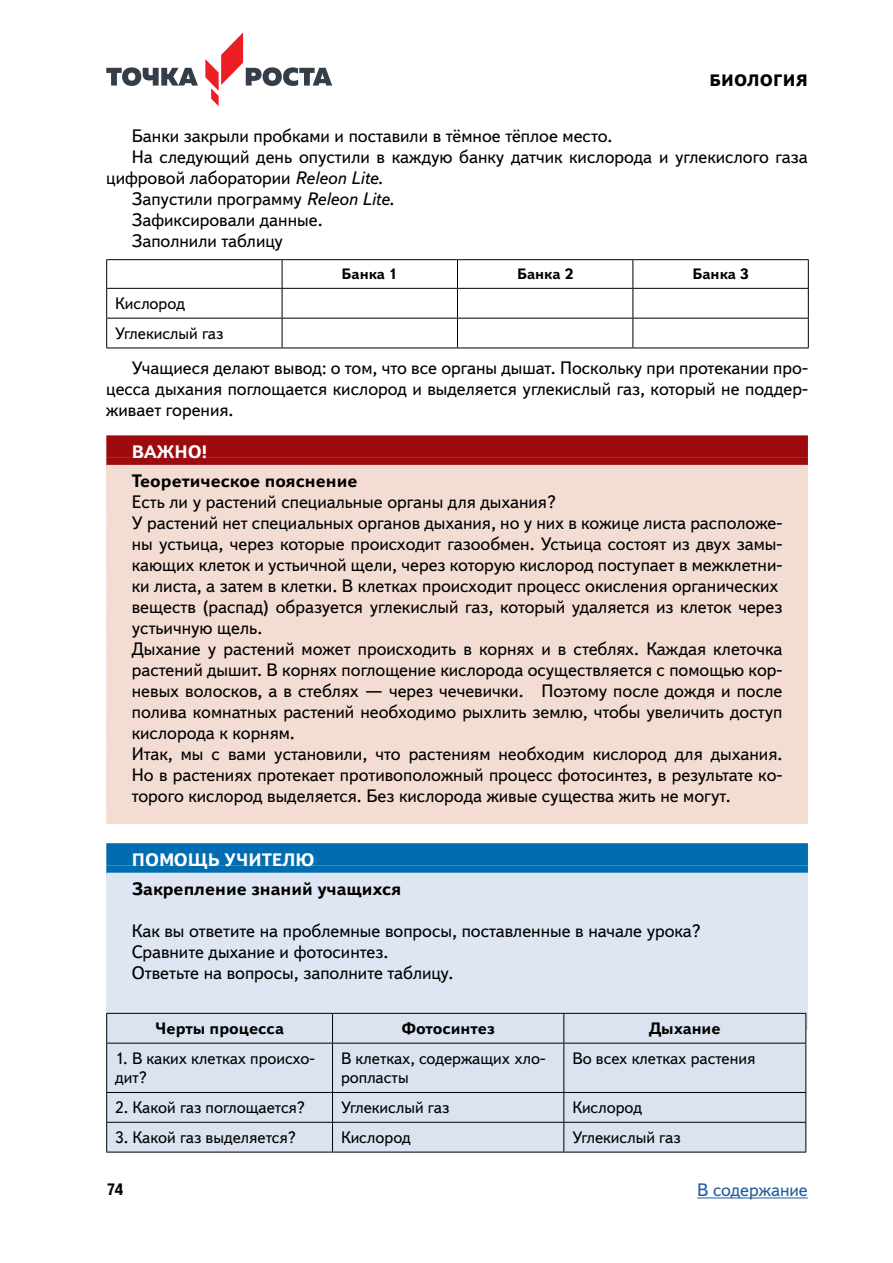
<style>
.page{position:relative;width:893px;height:1263px;background:#fff}
.page>*{position:absolute;margin:0;border:0;box-sizing:border-box;transform-origin:0 0}
.t1{font:18px/21px "Textbook New";color:#000}
.t2{font:700 18px "Textbook New";color:#000}
.t3{font:700 18px "Textbook New";color:#fff}
.t4{font:18px "Textbook New";color:#215e9e}
.t5{font:16.5px/19.5px "Textbook New";color:#000}
.t6{font:700 16.5px "Textbook New";color:#000}
.t7{font:800 16.5px "Textbook New";letter-spacing:.01em;color:#000}
.t8{font:700 15px "Textbook New";color:#000}
.s1{font-style:italic}
</style>
<div class="page">
<svg style="left:106px;top:67px;width:92px;height:19px"></svg>
<svg style="left:205px;top:32px;width:127px;height:74px"></svg>
<hr style="left:697px;top:1197px;width:111px;height:1px;background:#215e9e">
<div style="left:106px;top:435px;width:702px;height:23px;background:#9e0b0f"></div>
<svg style="left:106px;top:458px;width:702px;height:7px;fill:#9e0b0f"></svg>
<div style="left:106px;top:465px;width:702px;height:22px;background:#f3ddd3"></div>
<div style="left:106px;top:506px;width:702px;height:45px;background:#f3ddd3"></div>
<div style="left:106px;top:466px;width:702px;height:45px;background:#f3ddd3"></div>
<div style="left:106px;top:550px;width:702px;height:45px;background:#f3ddd3"></div>
<div style="left:106px;top:611px;width:702px;height:45px;background:#f3ddd3"></div>
<div style="left:106px;top:592px;width:702px;height:45px;background:#f3ddd3"></div>
<div style="left:106px;top:653px;width:702px;height:45px;background:#f3ddd3"></div>
<div style="left:106px;top:697px;width:702px;height:45px;background:#f3ddd3"></div>
<div style="left:106px;top:718px;width:702px;height:45px;background:#f3ddd3"></div>
<div style="left:106px;top:779px;width:702px;height:45px;background:#f3ddd3"></div>
<div style="left:106px;top:760px;width:702px;height:45px;background:#f3ddd3"></div>
<div style="left:106px;top:843px;width:702px;height:23px;background:#006db0"></div>
<svg style="left:106px;top:866px;width:702px;height:7px;fill:#006db0"></svg>
<div style="left:106px;top:873px;width:702px;height:22px;background:#dee5f3"></div>
<div style="left:106px;top:895px;width:702px;height:60px;background:#dee5f3"></div>
<div style="left:106px;top:937px;width:702px;height:60px;background:#dee5f3"></div>
<div style="left:106px;top:958px;width:702px;height:60px;background:#dee5f3"></div>
<hr style="left:106px;top:318px;width:176px;height:1px;background:#000">
<hr style="left:106px;top:318px;width:1px;height:30px;background:#000">
<hr style="left:106px;top:348px;width:176px;height:1px;background:#000">
<hr style="left:282px;top:318px;width:175px;height:1px;background:#000">
<hr style="left:282px;top:318px;width:1px;height:30px;background:#000">
<hr style="left:282px;top:348px;width:175px;height:1px;background:#000">
<hr style="left:457px;top:318px;width:176px;height:1px;background:#000">
<hr style="left:457px;top:318px;width:1px;height:30px;background:#000">
<hr style="left:457px;top:348px;width:176px;height:1px;background:#000">
<hr style="left:633px;top:318px;width:176px;height:1px;background:#000">
<hr style="left:632px;top:318px;width:1px;height:30px;background:#000">
<hr style="left:808px;top:318px;width:1px;height:30px;background:#000">
<hr style="left:633px;top:348px;width:176px;height:1px;background:#000">
<hr style="left:106px;top:259px;width:176px;height:1px;background:#000">
<svg style="left:106px;top:260px;width:1px;height:58px"></svg>
<hr style="left:106px;top:288px;width:176px;height:1px;background:#000">
<hr style="left:282px;top:259px;width:175px;height:1px;background:#000">
<svg style="left:282px;top:260px;width:1px;height:58px"></svg>
<hr style="left:282px;top:288px;width:175px;height:1px;background:#000">
<hr style="left:457px;top:259px;width:176px;height:1px;background:#000">
<svg style="left:457px;top:260px;width:1px;height:58px"></svg>
<hr style="left:457px;top:288px;width:176px;height:1px;background:#000">
<hr style="left:633px;top:259px;width:176px;height:1px;background:#000">
<svg style="left:632px;top:260px;width:1px;height:58px"></svg>
<svg style="left:808px;top:260px;width:1px;height:58px"></svg>
<hr style="left:633px;top:288px;width:176px;height:1px;background:#000">
<div style="left:107px;top:1014px;width:698px;height:138px;background:#dbe3f1"></div>
<hr style="left:106px;top:1043px;width:1px;height:49px;background:#000">
<hr style="left:332px;top:1043px;width:1px;height:49px;background:#000">
<hr style="left:563px;top:1043px;width:1px;height:49px;background:#000">
<hr style="left:805px;top:1043px;width:1px;height:49px;background:#000">
<hr style="left:106px;top:1092px;width:227px;height:1px;background:#000">
<hr style="left:333px;top:1092px;width:231px;height:1px;background:#000">
<hr style="left:564px;top:1092px;width:242px;height:1px;background:#000">
<hr style="left:106px;top:1122px;width:227px;height:1px;background:#000">
<svg style="left:106px;top:1093px;width:1px;height:59px"></svg>
<hr style="left:333px;top:1122px;width:231px;height:1px;background:#000">
<svg style="left:332px;top:1093px;width:1px;height:59px"></svg>
<hr style="left:564px;top:1122px;width:242px;height:1px;background:#000">
<svg style="left:563px;top:1093px;width:1px;height:59px"></svg>
<svg style="left:805px;top:1093px;width:1px;height:59px"></svg>
<hr style="left:106px;top:1152px;width:227px;height:1px;background:#000">
<hr style="left:333px;top:1152px;width:231px;height:1px;background:#000">
<hr style="left:564px;top:1152px;width:242px;height:1px;background:#000">
<hr style="left:106px;top:1013px;width:227px;height:1px;background:#000">
<svg style="left:106px;top:1014px;width:1px;height:29px"></svg>
<hr style="left:106px;top:1043px;width:227px;height:1px;background:#000">
<hr style="left:333px;top:1013px;width:231px;height:1px;background:#000">
<svg style="left:332px;top:1014px;width:1px;height:29px"></svg>
<hr style="left:333px;top:1043px;width:231px;height:1px;background:#000">
<hr style="left:564px;top:1013px;width:242px;height:1px;background:#000">
<svg style="left:563px;top:1014px;width:1px;height:29px"></svg>
<svg style="left:805px;top:1014px;width:1px;height:29px"></svg>
<hr style="left:564px;top:1043px;width:242px;height:1px;background:#000">
<p class="t7" style="left:710px;top:70px;width:100px">БИОЛОГИЯ</p>
<p class="t1" style="left:132px;top:125px;width:482px">Банки закрыли пробками и поставили в тёмное тёплое место.</p>
<p class="t1" style="left:132px;top:146px;width:677px">На следующий день опустили в каждую банку датчик кислорода и углекислого газа</p>
<p class="t1" style="left:106px;top:167px;width:278px">цифровой лаборатории <span class="s1">Releon Lite</span>.</p>
<p class="t1" style="left:132px;top:188px;width:264px">Запустили программу <span class="s1">Releon Lite</span>.</p>
<p class="t1" style="left:132px;top:209px;width:192px">Зафиксировали данные.</p>
<p class="t1" style="left:132px;top:230px;width:153px">Заполнили таблицу</p>
<p class="t8" style="left:342px;top:264px;width:58px">Банка 1</p>
<p class="t8" style="left:517px;top:264px;width:58px">Банка 2</p>
<p class="t8" style="left:692px;top:264px;width:58px">Банка 3</p>
<p class="t5" style="left:115px;top:288px;width:110px;line-height:29.8px">Кислород<br>Углекислый газ</p>
<p class="t1" style="left:106px;top:357px;width:703px;text-align:justify;text-indent:26px">Учащиеся делают вывод: о том, что все органы дышат. Поскольку при протекании про&shy;цесса дыхания поглощается кислород и выделяется углекислый газ, который не поддер&shy;живает горения.</p>
<p class="t3" style="left:132px;top:440px;width:77px">ВАЖНО!</p>
<p class="t2" style="left:132px;top:470px;width:227px">Теоретическое пояснение</p>
<p class="t1" style="left:132px;top:492px;width:652px">Есть ли у растений специальные органы для дыхания?<br>У растений нет специальных органов дыхания, но у них в кожице листа расположе&shy;ны устьица, через которые происходит газообмен. Устьица состоят из двух замы&shy;кающих клеток и устьичной щели, через которую кислород поступает в межклетни&shy;ки листа, а затем в клетки. В клетках происходит процесс окисления органических веществ (распад) образуется углекислый газ, который удаляется из клеток через устьичную щель.<br>Дыхание у растений может происходить в корнях и в стеблях. Каждая клеточка растений дышит. В корнях поглощение кислорода осуществляется с помощью кор&shy;невых волосков, а в стеблях — через чечевички. Поэтому после дождя и после полива комнатных растений необходимо рыхлить землю, чтобы увеличить доступ кислорода к корням.<br>Итак, мы с вами установили, что растениям необходим кислород для дыхания.<br>Но в растениях протекает противоположный процесс фотосинтез, в результате ко&shy;торого кислород выделяется. Без кислорода живые существа жить не могут.</p>
<p class="t3" style="left:132px;top:848px;width:184px">ПОМОЩЬ УЧИТЕЛЮ</p>
<p class="t2" style="left:132px;top:878px;width:271px">Закрепление знаний учащихся</p>
<p class="t1" style="left:132px;top:920px;width:570px">Как вы ответите на проблемные вопросы, поставленные в начале урока?<br>Сравните дыхание и фотосинтез.<br>Ответьте на вопросы, заполните таблицу.</p>
<p class="t6" style="left:155px;top:1018px;width:130px">Черты процесса</p>
<p class="t6" style="left:401px;top:1018px;width:95px">Фотосинтез</p>
<p class="t6" style="left:649px;top:1018px;width:73px">Дыхание</p>
<p class="t5" style="left:115px;top:1048px;width:201px">1. В каких клетках происхо&shy;дит?</p>
<p class="t5" style="left:341px;top:1048px;width:206px">В клетках, содержащих хло&shy;ропласты</p>
<p class="t5" style="left:572px;top:1048px;width:185px">Во всех клетках растения</p>
<p class="t5" style="left:115px;top:1097px;width:191px">2. Какой газ поглощается?</p>
<p class="t5" style="left:341px;top:1097px;width:110px">Углекислый газ</p>
<p class="t5" style="left:572px;top:1097px;width:71px">Кислород</p>
<p class="t5" style="left:115px;top:1127px;width:182px">3. Какой газ выделяется?</p>
<p class="t5" style="left:341px;top:1127px;width:71px">Кислород</p>
<p class="t5" style="left:572px;top:1127px;width:110px">Углекислый газ</p>
<p class="t6" style="left:106px;top:1179px;width:19px">74</p>
<p class="t4" style="left:697px;top:1179px;width:112px">В содержание</p>
</div>
